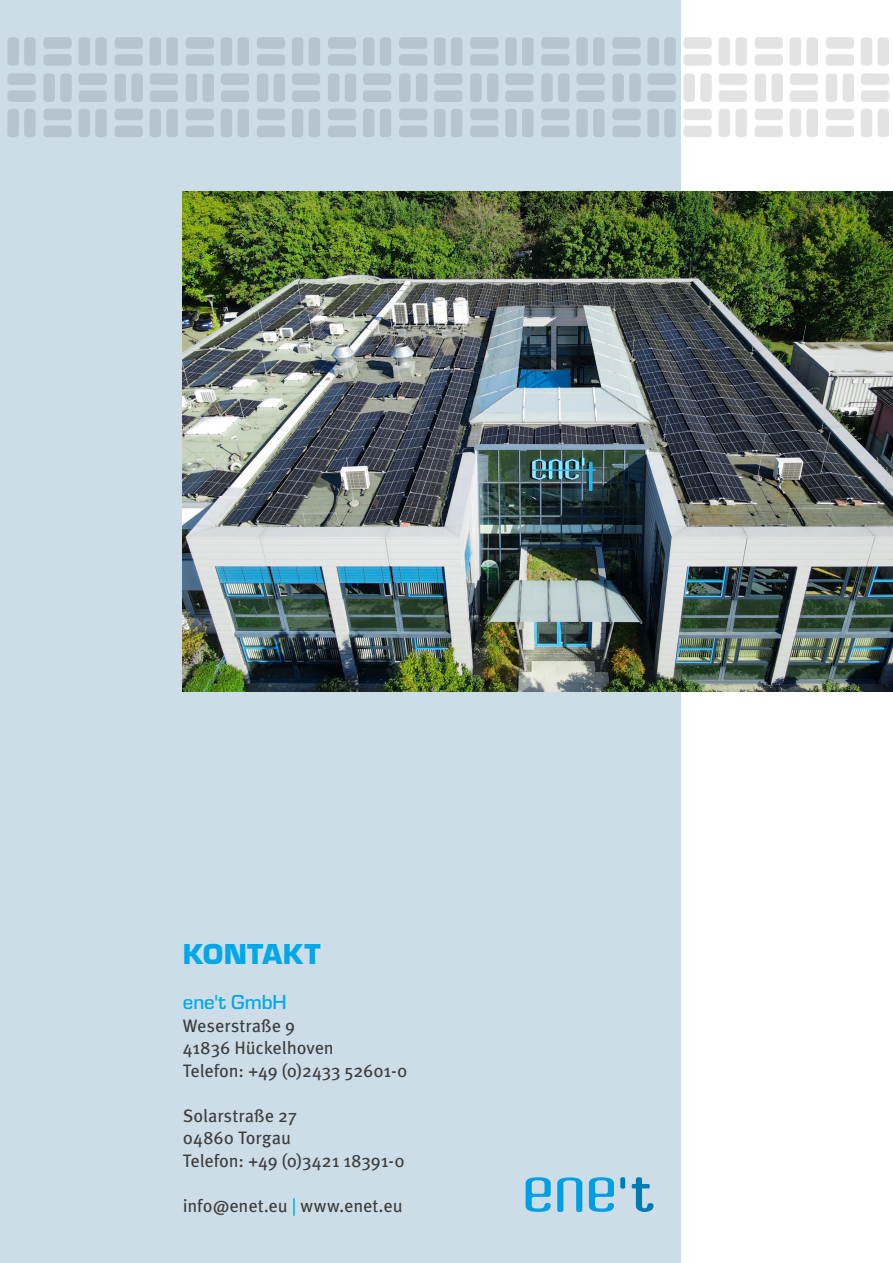
<style>
.page{position:relative;width:893px;height:1263px;background:#fff}
.page>*{position:absolute;margin:0;border:0;box-sizing:border-box;transform-origin:0 0}
.t1{font:900 30px "Eurostile";letter-spacing:.01em;color:#00a8e7}
.t2{font:500 21px "Eurostile";letter-spacing:-.005em;color:#00a8e7}
.t3{font:18px/22.5px "Meta Pro";letter-spacing:-.005em;color:#3c3c3b}
.s1{color:#00a8e7}
</style>
<div class="page">
<div style="left:0;top:0;width:680px;height:1263px;background:#ccdde8"></div>
<img style="left:183px;top:192px;width:710px;height:499px">
<svg style="left:7px;top:73px;width:29px;height:29px"></svg>
<svg style="left:43px;top:73px;width:29px;height:29px"></svg>
<svg style="left:43px;top:37px;width:29px;height:29px"></svg>
<svg style="left:7px;top:37px;width:29px;height:29px"></svg>
<svg style="left:43px;top:126px;width:29px;height:11px"></svg>
<svg style="left:43px;top:109px;width:29px;height:11px"></svg>
<svg style="left:7px;top:109px;width:29px;height:28px"></svg>
<svg style="left:78px;top:73px;width:29px;height:29px"></svg>
<svg style="left:115px;top:73px;width:28px;height:29px"></svg>
<svg style="left:114px;top:37px;width:29px;height:29px"></svg>
<svg style="left:78px;top:37px;width:29px;height:29px"></svg>
<svg style="left:114px;top:126px;width:29px;height:11px"></svg>
<svg style="left:114px;top:109px;width:29px;height:11px"></svg>
<svg style="left:78px;top:109px;width:29px;height:28px"></svg>
<svg style="left:150px;top:73px;width:28px;height:29px"></svg>
<svg style="left:186px;top:73px;width:28px;height:29px"></svg>
<svg style="left:186px;top:37px;width:28px;height:29px"></svg>
<svg style="left:150px;top:37px;width:28px;height:29px"></svg>
<svg style="left:186px;top:126px;width:28px;height:11px"></svg>
<svg style="left:186px;top:109px;width:28px;height:11px"></svg>
<svg style="left:150px;top:109px;width:28px;height:28px"></svg>
<svg style="left:221px;top:73px;width:28px;height:29px"></svg>
<svg style="left:257px;top:73px;width:11px;height:29px"></svg>
<svg style="left:274px;top:73px;width:11px;height:29px"></svg>
<svg style="left:257px;top:37px;width:28px;height:29px"></svg>
<svg style="left:221px;top:37px;width:11px;height:29px"></svg>
<svg style="left:238px;top:37px;width:11px;height:29px"></svg>
<svg style="left:257px;top:126px;width:28px;height:11px"></svg>
<svg style="left:257px;top:109px;width:28px;height:11px"></svg>
<svg style="left:221px;top:109px;width:11px;height:28px"></svg>
<svg style="left:238px;top:109px;width:11px;height:28px"></svg>
<svg style="left:292px;top:73px;width:28px;height:29px"></svg>
<svg style="left:328px;top:73px;width:11px;height:29px"></svg>
<svg style="left:345px;top:73px;width:11px;height:29px"></svg>
<svg style="left:328px;top:37px;width:28px;height:29px"></svg>
<svg style="left:292px;top:37px;width:11px;height:29px"></svg>
<svg style="left:309px;top:37px;width:11px;height:29px"></svg>
<svg style="left:328px;top:126px;width:28px;height:11px"></svg>
<svg style="left:328px;top:109px;width:28px;height:11px"></svg>
<svg style="left:292px;top:109px;width:11px;height:28px"></svg>
<svg style="left:309px;top:109px;width:11px;height:28px"></svg>
<svg style="left:363px;top:73px;width:28px;height:29px"></svg>
<svg style="left:399px;top:73px;width:28px;height:29px"></svg>
<svg style="left:399px;top:37px;width:28px;height:29px"></svg>
<svg style="left:363px;top:37px;width:11px;height:29px"></svg>
<svg style="left:380px;top:37px;width:11px;height:29px"></svg>
<svg style="left:399px;top:126px;width:28px;height:11px"></svg>
<svg style="left:399px;top:109px;width:28px;height:11px"></svg>
<svg style="left:363px;top:109px;width:11px;height:28px"></svg>
<svg style="left:380px;top:109px;width:11px;height:28px"></svg>
<svg style="left:434px;top:73px;width:29px;height:29px"></svg>
<svg style="left:470px;top:73px;width:28px;height:29px"></svg>
<svg style="left:470px;top:37px;width:29px;height:29px"></svg>
<svg style="left:434px;top:37px;width:28px;height:29px"></svg>
<svg style="left:470px;top:126px;width:29px;height:11px"></svg>
<svg style="left:470px;top:109px;width:29px;height:11px"></svg>
<svg style="left:434px;top:109px;width:28px;height:28px"></svg>
<svg style="left:505px;top:73px;width:29px;height:29px"></svg>
<svg style="left:541px;top:73px;width:29px;height:29px"></svg>
<svg style="left:541px;top:37px;width:29px;height:29px"></svg>
<svg style="left:505px;top:37px;width:28px;height:29px"></svg>
<svg style="left:541px;top:126px;width:29px;height:11px"></svg>
<svg style="left:541px;top:109px;width:29px;height:11px"></svg>
<svg style="left:505px;top:109px;width:28px;height:28px"></svg>
<svg style="left:576px;top:73px;width:29px;height:29px"></svg>
<svg style="left:612px;top:73px;width:29px;height:29px"></svg>
<svg style="left:612px;top:37px;width:29px;height:29px"></svg>
<svg style="left:576px;top:37px;width:29px;height:29px"></svg>
<svg style="left:612px;top:126px;width:29px;height:11px"></svg>
<svg style="left:612px;top:109px;width:29px;height:11px"></svg>
<svg style="left:576px;top:109px;width:29px;height:28px"></svg>
<svg style="left:647px;top:73px;width:29px;height:29px"></svg>
<svg style="left:647px;top:37px;width:29px;height:29px"></svg>
<svg style="left:647px;top:109px;width:29px;height:28px"></svg>
<svg style="left:683px;top:73px;width:29px;height:29px"></svg>
<svg style="left:683px;top:37px;width:29px;height:29px"></svg>
<svg style="left:683px;top:126px;width:29px;height:11px"></svg>
<svg style="left:683px;top:109px;width:29px;height:11px"></svg>
<svg style="left:718px;top:73px;width:29px;height:29px"></svg>
<svg style="left:755px;top:73px;width:28px;height:29px"></svg>
<svg style="left:754px;top:37px;width:29px;height:29px"></svg>
<svg style="left:719px;top:37px;width:28px;height:29px"></svg>
<svg style="left:754px;top:126px;width:29px;height:11px"></svg>
<svg style="left:755px;top:109px;width:28px;height:11px"></svg>
<svg style="left:719px;top:109px;width:28px;height:28px"></svg>
<svg style="left:790px;top:73px;width:28px;height:29px"></svg>
<svg style="left:826px;top:73px;width:11px;height:29px"></svg>
<svg style="left:843px;top:73px;width:11px;height:29px"></svg>
<svg style="left:826px;top:37px;width:28px;height:29px"></svg>
<svg style="left:790px;top:37px;width:28px;height:29px"></svg>
<svg style="left:826px;top:126px;width:28px;height:11px"></svg>
<svg style="left:826px;top:109px;width:28px;height:11px"></svg>
<svg style="left:790px;top:109px;width:28px;height:28px"></svg>
<svg style="left:861px;top:73px;width:28px;height:29px"></svg>
<svg style="left:861px;top:37px;width:11px;height:29px"></svg>
<svg style="left:878px;top:37px;width:11px;height:29px"></svg>
<svg style="left:861px;top:109px;width:11px;height:28px"></svg>
<svg style="left:878px;top:109px;width:11px;height:28px"></svg>
<svg style="left:632px;top:1177px;width:21px;height:35px"></svg>
<svg style="left:526px;top:1177px;width:25px;height:35px"></svg>
<svg style="left:589px;top:1177px;width:25px;height:35px"></svg>
<svg style="left:557px;top:1177px;width:25px;height:35px"></svg>
<hr style="left:621px;top:1177px;width:4px;height:11px;background:#007cb0;border-radius:2px">
<h1 class="t1" style="left:183px;top:932px;width:139px">KONTAKT</h1>
<p class="t2" style="left:183px;top:988px;width:105px">ene't GmbH</p>
<p class="t3" style="left:183px;top:1013px;width:226px">Weserstraße 9<br>41836 Hückelhoven<br>Telefon: +49 (0)2433 52601-0</p>
<p class="t3" style="left:183px;top:1103px;width:224px">Solarstraße 27<br>04860 Torgau<br>Telefon: +49 (0)3421 18391-0</p>
<p class="t3" style="left:183px;top:1193px;width:221px">info@enet.eu <span class="s1">|</span> www.enet.eu</p>
</div>
